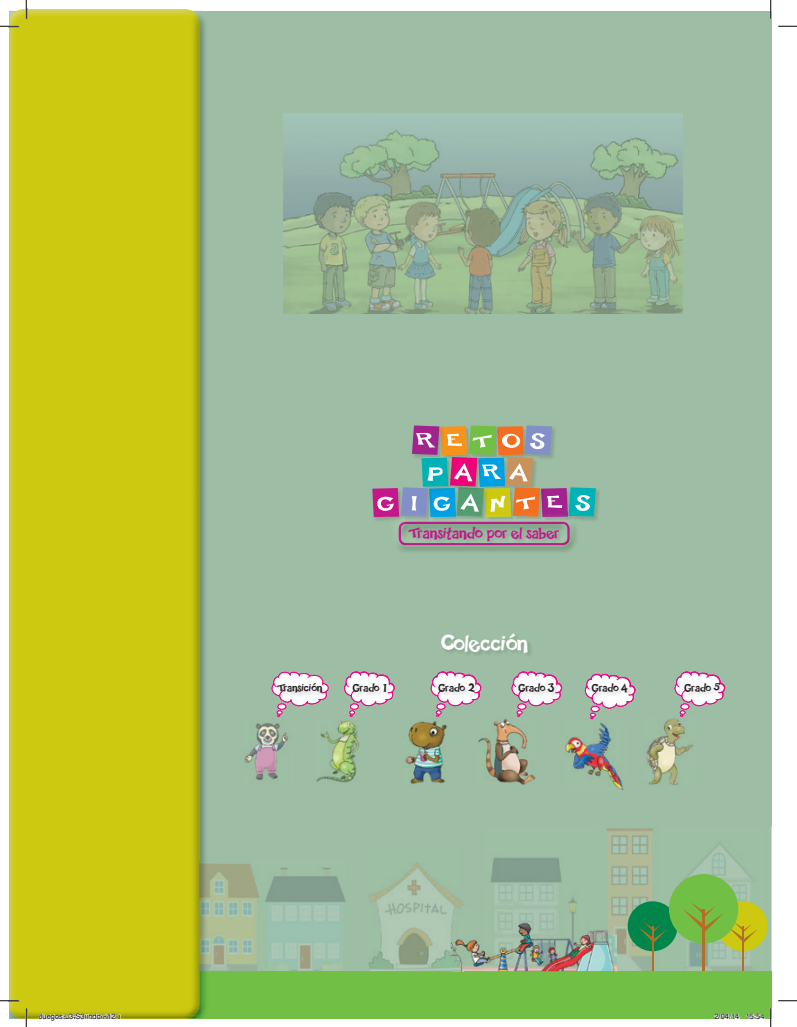
<style>
.page{position:relative;width:797px;height:1027px;background:#fff}
.page>*{position:absolute;margin:0;border:0;box-sizing:border-box;transform-origin:0 0}
.t1{font:25px "Happy Sans";letter-spacing:-.005em;color:#fff}
.t2{font:17.5px "Happy Sans";letter-spacing:-.005em;color:#c5168c}
.t3{font:12.38px "Happy Sans";letter-spacing:-.005em;color:#231f20}
.t4{font:7.5px "Helvetica";color:#000}
</style>
<div class="page">
<div style="left:9px;top:11px;width:762px;height:1007px;background:#9dbea4"></div>
<img style="left:491px;top:826px;width:281px;height:146px">
<img style="left:209px;top:863px;width:137px;height:108px">
<div style="left:27px;top:971px;width:744px;height:47px;background:#71bf44"></div>
<div style="left:717px;top:901px;width:50px;height:50px;background:#ccc910;border-radius:50%"></div>
<hr style="left:742px;top:927px;width:1px;height:44px;background:#b36f26">
<div style="left:627px;top:901px;width:50px;height:50px;background:#00854a;border-radius:50%"></div>
<hr style="left:651px;top:927px;width:2px;height:44px;background:#b36f26">
<svg style="left:638px;top:922px;width:29px;height:22px"></svg>
<div style="left:669px;top:874px;width:69px;height:69px;background:#71bf44;border-radius:50%"></div>
<hr style="left:702px;top:909px;width:2px;height:62px;background:#b36f26">
<svg style="left:682px;top:902px;width:75px;height:42px"></svg>
<img style="left:369px;top:863px;width:94px;height:108px">
<img style="left:451px;top:908px;width:165px;height:64px">
<img style="left:451px;top:908px;width:12px;height:63px">
<img style="left:16px;top:9px;width:177px;height:2px">
<img style="left:202px;top:18px;width:7px;height:953px">
<img style="left:195px;top:971px;width:14px;height:47px">
<svg style="left:10px;top:1015px;width:4px;height:3px"></svg>
<img style="left:14px;top:1015px;width:181px;height:3px">
<img style="left:199px;top:16px;width:3px;height:844px">
<img style="left:199px;top:860px;width:3px;height:111px">
<img style="left:199px;top:971px;width:3px;height:44px">
<img style="left:9px;top:11px;width:190px;height:1004px">
<svg style="left:372px;top:425px;width:224px;height:120px"></svg>
<img style="left:399px;top:522px;width:170px;height:23px">
<img style="left:408px;top:526px;width:156px;height:20px">
<img style="left:408px;top:543px;width:156px;height:2px">
<img style="left:646px;top:719px;width:47px;height:67px">
<img style="left:405px;top:721px;width:42px;height:63px">
<img style="left:478px;top:719px;width:58px;height:66px">
<img style="left:316px;top:720px;width:44px;height:63px">
<img style="left:244px;top:723px;width:44px;height:58px">
<svg style="left:344px;top:671px;width:50px;height:46px"></svg>
<img style="left:352px;top:683px;width:39px;height:14px">
<svg style="left:271px;top:672px;width:57px;height:45px"></svg>
<img style="left:277px;top:683px;width:50px;height:15px">
<svg style="left:431px;top:671px;width:50px;height:46px"></svg>
<img style="left:438px;top:683px;width:41px;height:14px">
<svg style="left:511px;top:671px;width:51px;height:46px"></svg>
<svg style="left:585px;top:674px;width:50px;height:45px"></svg>
<img style="left:592px;top:683px;width:41px;height:15px">
<svg style="left:674px;top:671px;width:51px;height:46px"></svg>
<img style="left:684px;top:683px;width:40px;height:14px">
<img style="left:565px;top:722px;width:59px;height:68px">
<img style="left:283px;top:113px;width:399px;height:201px">
<svg style="left:0;top:25px;width:19px;height:3px"></svg>
<svg style="left:778px;top:25px;width:19px;height:2px"></svg>
<svg style="left:0;top:1000px;width:19px;height:2px"></svg>
<svg style="left:778px;top:1000px;width:19px;height:2px"></svg>
<svg style="left:25px;top:0;width:3px;height:19px"></svg>
<svg style="left:25px;top:1008px;width:3px;height:19px"></svg>
<svg style="left:770px;top:0;width:1px;height:19px"></svg>
<svg style="left:770px;top:1008px;width:1px;height:19px"></svg>
<svg style="left:38px;top:1013px;width:82px;height:6px"></svg>
<svg style="left:714px;top:1014px;width:25px;height:5px"></svg>
<svg style="left:746px;top:1014px;width:18px;height:5px"></svg>
<h2 class="t2" style="left:409px;top:522px;width:152px">Transitando por el saber</h2>
<h1 class="t1" style="left:441px;top:628px;width:88px">Colección</h1>
<h3 class="t3" style="left:277px;top:681px;width:46px">Transición</h3>
<h3 class="t3" style="left:353px;top:681px;width:35px">Grado 1</h3>
<h3 class="t3" style="left:438px;top:681px;width:37px">Grado 2</h3>
<h3 class="t3" style="left:518px;top:681px;width:37px">Grado 3</h3>
<h3 class="t3" style="left:592px;top:681px;width:37px">Grado 4</h3>
<h3 class="t3" style="left:684px;top:681px;width:37px">Grado 5</h3>
<p class="t4" style="left:39px;top:1011px;width:78px">Juegos L3 S3.indd 12</p>
<p class="t4" style="left:39px;top:1012px;width:84px">Cubierta Grado3.indd 1</p>
<p class="t4" style="left:714px;top:1011px;width:52px">2/04/14 15:54</p>
</div>
